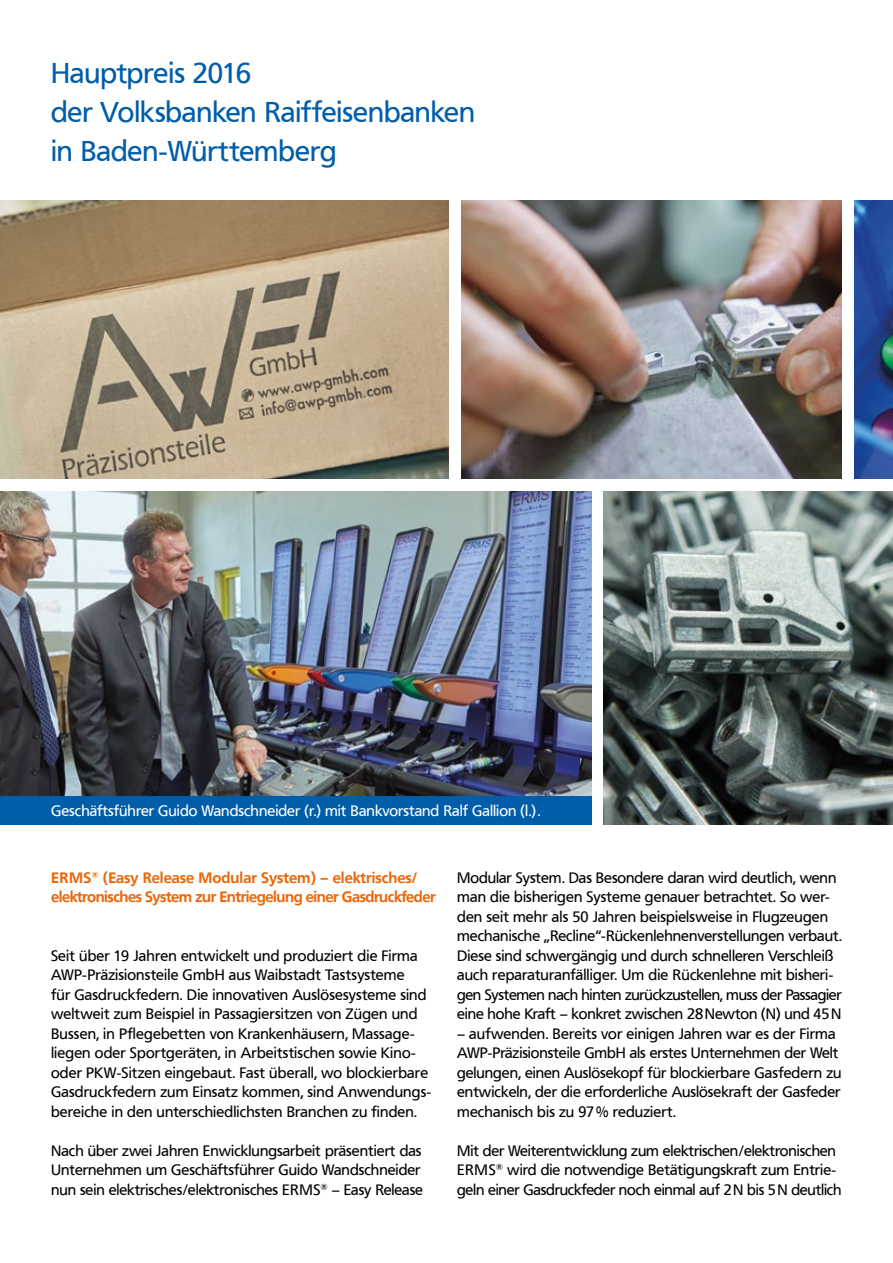
<style>
.page{position:relative;width:893px;height:1263px;background:#fff}
.page>*{position:absolute;margin:0;border:0;box-sizing:border-box;transform-origin:0 0}
.t1{font:28.5px/39px "Frutiger VR";color:#005da9}
.t2{font:15px/19.5px "Frutiger VR";color:#000}
.t3{font:700 15px/19.5px "Frutiger VR";letter-spacing:-.03em;color:#ec6608}
.t4{font:15px "Frutiger VR";color:#fff}
</style>
<div class="page">
<img style="left:461px;top:200px;width:381px;height:279px">
<img style="left:0;top:491px;width:591px;height:305px">
<img style="left:0;top:200px;width:449px;height:279px">
<img style="left:604px;top:491px;width:289px;height:333px">
<img style="left:855px;top:200px;width:38px;height:279px">
<div style="left:0;top:796px;width:591px;height:28px;background:#005da9"></div>
<h1 class="t1" style="left:51px;top:54px;width:426px">Hauptpreis 2016<br>der Volksbanken Raiffeisenbanken in Baden-Württemberg</h1>
<p class="t4" style="left:51px;top:802px;width:491px">Geschäftsführer Guido Wandschneider (r.) mit Bankvorstand Ralf Gallion (l.).</p>
<p class="t3" style="left:51px;top:868px;width:386px">ERMS<sup>®</sup> (Easy Release Modular System) – elektrisches/ elektronisches System zur Entriegelung einer Gasdruckfeder</p>
<p class="t2" style="left:51px;top:946px;width:382px">Seit über 19 Jahren entwickelt und produziert die Firma AWP-Präzisionsteile GmbH aus Waibstadt Tastsysteme<br>für Gasdruckfedern. Die innovativen Auslösesysteme sind weltweit zum Beispiel in Passagiersitzen von Zügen und Bussen, in Pflegebetten von Krankenhäusern, Massage&shy;liegen oder Sportgeräten, in Arbeitstischen sowie Kino&shy;oder PKW-Sitzen eingebaut. Fast überall, wo blockierbare Gasdruckfedern zum Einsatz kommen, sind Anwendungs&shy;bereiche in den unterschiedlichsten Branchen zu finden.</p>
<p class="t2" style="left:51px;top:1141px;width:374px">Nach über zwei Jahren Enwicklungsarbeit präsentiert das<br>Unternehmen um Geschäftsführer Guido Wandschneider nun sein elektrisches/elektronisches ERMS<sup>®</sup> – Easy Release</p>
<p class="t2" style="left:457px;top:868px;width:386px">Modular System. Das Besondere daran wird deutlich, wenn man die bisherigen Systeme genauer betrachtet. So wer&shy;den seit mehr als 50 Jahren beispielsweise in Flugzeugen mechanische „Recline“-Rückenlehnenverstellungen verbaut.<br>Diese sind schwergängig und durch schnelleren Verschleiß auch reparaturanfälliger. Um die Rückenlehne mit bisheri&shy;gen Systemen nach hinten zurückzustellen, muss der Passagier eine hohe Kraft – konkret zwischen 28Newton (N) und 45N</p>
<p class="t2" style="left:457px;top:1024px;width:386px">– aufwenden. Bereits vor einigen Jahren war es der Firma AWP-Präzisionsteile GmbH als erstes Unternehmen der Welt gelungen, einen Auslösekopf für blockierbare Gasfedern zu entwickeln, der die erforderliche Auslösekraft der Gasfeder mechanisch bis zu 97% reduziert.</p>
<p class="t2" style="left:457px;top:1141px;width:386px">Mit der Weiterentwicklung zum elektrischen/elektronischen<br>ERMS<sup>®</sup> wird die notwendige Betätigungskraft zum Entrie&shy;geln einer Gasdruckfeder noch einmal auf 2N bis 5N deutlich</p>
</div>
